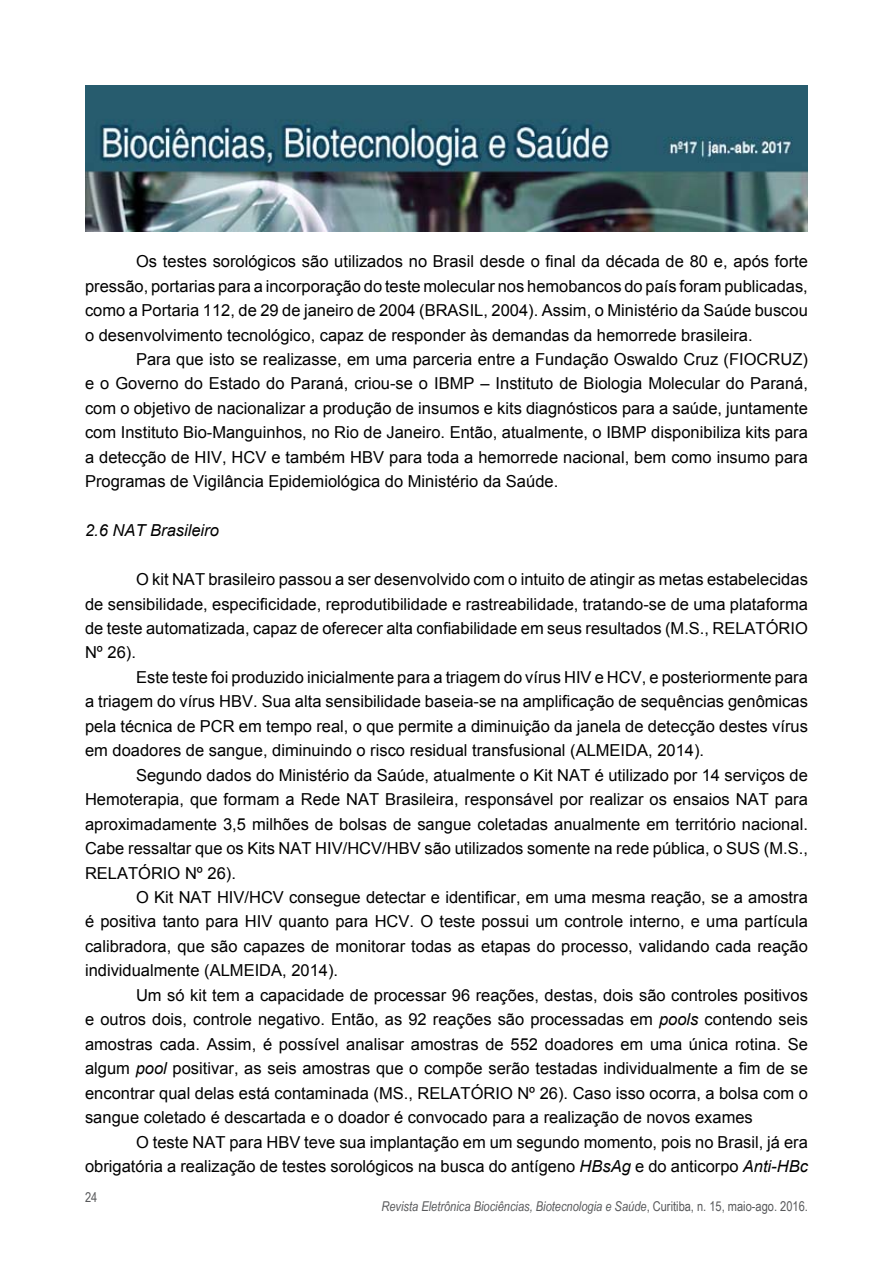
<style>
.page{position:relative;width:893px;height:1263px;background:#fff}
.page>*{position:absolute;margin:0;border:0;box-sizing:border-box;transform-origin:0 0}
.t1{font:16.5px/24.5px "Arial";color:#000;text-align:justify}
.t2{font:italic 16.5px "Arial";color:#000}
.t3{font:italic 13.5px "Arial Narrow";color:#58595b}
.t4{font:13.5px "Arial Narrow";color:#58595b}
.s1{font-style:italic}
.s2{font-style:normal}
</style>
<div class="page">
<img style="left:85px;top:85px;width:723px;height:146px">
<p class="t1" style="left:85px;top:249px;width:724px;text-indent:51px">Os testes sorológicos são utilizados no Brasil desde o final da década de 80 e, após forte pressão, portarias para a incorporação do teste molecular nos hemobancos do país foram publicadas, como a Portaria 112, de 29 de janeiro de 2004 (BRASIL, 2004). Assim, o Ministério da Saúde buscou o desenvolvimento tecnológico, capaz de responder às demandas da hemorrede brasileira.</p>
<p class="t1" style="left:85px;top:347px;width:724px;text-indent:51px">Para que isto se realizasse, em uma parceria entre a Fundação Oswaldo Cruz (FIOCRUZ) e o Governo do Estado do Paraná, criou-se o IBMP – Instituto de Biologia Molecular do Paraná, com o objetivo de nacionalizar a produção de insumos e kits diagnósticos para a saúde, juntamente com Instituto Bio-Manguinhos, no Rio de Janeiro. Então, atualmente, o IBMP disponibiliza kits para a detecção de HIV, HCV e também HBV para toda a hemorrede nacional, bem como insumo para Programas de Vigilância Epidemiológica do Ministério da Saúde.</p>
<p class="t2" style="left:85px;top:520px;width:135px">2.6 NAT Brasileiro</p>
<p class="t1" style="left:85px;top:567px;width:724px;text-indent:51px">O kit NAT brasileiro passou a ser desenvolvido com o intuito de atingir as metas estabelecidas de sensibilidade, especificidade, reprodutibilidade e rastreabilidade, tratando-se de uma plataforma de teste automatizada, capaz de oferecer alta confiabilidade em seus resultados (M.S., RELATÓRIO Nº 26).</p>
<p class="t1" style="left:85px;top:665px;width:724px;text-indent:51px">Este teste foi produzido inicialmente para a triagem do vírus HIV e HCV, e posteriormente para a triagem do vírus HBV. Sua alta sensibilidade baseia-se na amplificação de sequências genômicas pela técnica de PCR em tempo real, o que permite a diminuição da janela de detecção destes vírus em doadores de sangue, diminuindo o risco residual transfusional (ALMEIDA, 2014).</p>
<p class="t1" style="left:85px;top:763px;width:724px;text-indent:51px">Segundo dados do Ministério da Saúde, atualmente o Kit NAT é utilizado por 14 serviços de Hemoterapia, que formam a Rede NAT Brasileira, responsável por realizar os ensaios NAT para aproximadamente 3,5 milhões de bolsas de sangue coletadas anualmente em território nacional.<br>Cabe ressaltar que os Kits NAT HIV/HCV/HBV são utilizados somente na rede pública, o SUS (M.S., RELATÓRIO Nº 26).</p>
<p class="t1" style="left:85px;top:885px;width:724px;text-indent:51px">O Kit NAT HIV/HCV consegue detectar e identificar, em uma mesma reação, se a amostra é positiva tanto para HIV quanto para HCV. O teste possui um controle interno, e uma partícula calibradora, que são capazes de monitorar todas as etapas do processo, validando cada reação individualmente (ALMEIDA, 2014).</p>
<p class="t1" style="left:85px;top:983px;width:724px;text-indent:51px">Um só kit tem a capacidade de processar 96 reações, destas, dois são controles positivos e outros dois, controle negativo. Então, as 92 reações são processadas em <span class="s1">pools</span> contendo seis amostras cada. Assim, é possível analisar amostras de 552 doadores em uma única rotina. Se algum <span class="s1">pool</span> positivar, as seis amostras que o compõe serão testadas individualmente a fim de se encontrar qual delas está contaminada (MS., RELATÓRIO Nº 26). Caso isso ocorra, a bolsa com o sangue coletado é descartada e o doador é convocado para a realização de novos exames</p>
<p class="t1" style="left:85px;top:1130px;width:724px;text-align:right">O teste NAT para HBV teve sua implantação em um segundo momento, pois no Brasil, já era obrigatória a realização de testes sorológicos na busca do antígeno <span class="s1">HBsAg</span> e do anticorpo <span class="s1">Anti-HBc</span></p>
<p class="t4" style="left:85px;top:1187px;width:14px">24</p>
<p class="t3" style="left:381px;top:1197px;width:428px">Revista Eletrônica Biociências, Biotecnologia e Saúde<span class="s2">, Curitiba, n. 15, maio-ago. 2016.</span></p>
</div>
